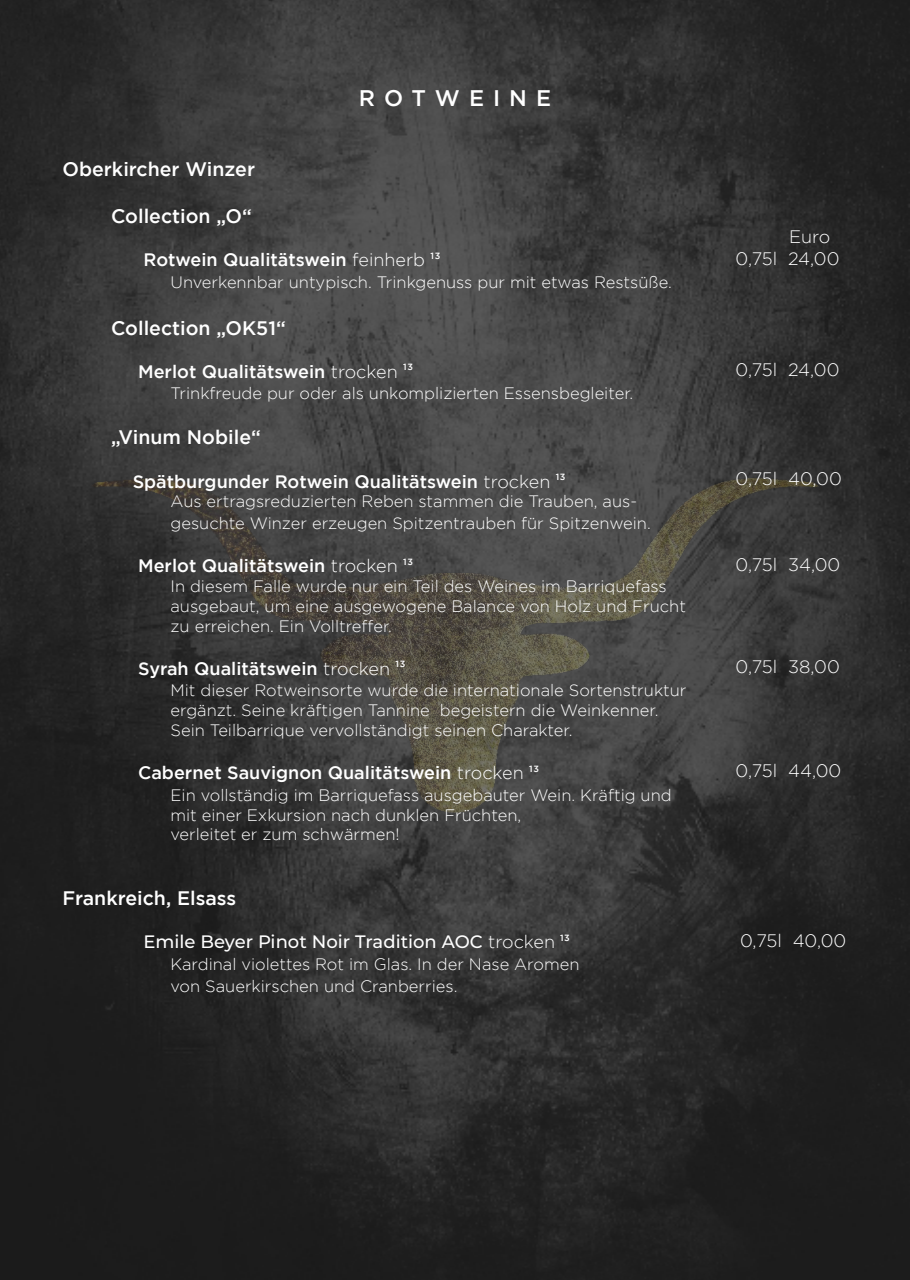
<style>
.page{position:relative;width:910px;height:1280px;background:#fff}
.page>*{position:absolute;margin:0;border:0;box-sizing:border-box;transform-origin:0 0}
.t1{font:500 22.5px "Gotham";letter-spacing:.4em;color:#fff}
.t2{font:500 19.5px "Gotham";color:#fff}
.t3{font:500 18px "Gotham";color:#fff}
.t4{font:300 18px/21.6px "Gotham";color:#fff}
.t5{font:500 18px "Montserrat";color:#fff}
.t6{font:300 16.5px/19.8px "Gotham";color:#fff}
.s1{font-weight:300}
.s2{font-family:"Gotham";font-weight:300}
</style>
<div class="page">
<img style="left:0;top:0;width:910px;height:1280px">
<img style="left:60px;top:258px;width:790px;height:775px">
<h1 class="t1" style="left:359px;top:85px;width:194px">ROTWEINE</h1>
<p class="t2" style="left:63px;top:158px;width:194px">Oberkircher Winzer</p>
<p class="t2" style="left:111px;top:205px;width:142px">Collection „O“</p>
<p class="t3" style="left:144px;top:250px;width:298px">Rotwein Qualitätswein <span class="s1">feinherb</span> <sup>13</sup></p>
<p class="t6" style="left:171px;top:272px;width:503px">Unverkennbar untypisch. Trinkgenuss pur mit etwas Restsüße.</p>
<p class="t2" style="left:111px;top:317px;width:176px">Collection „OK51“</p>
<p class="t3" style="left:138px;top:361px;width:276px">Merlot Qualitätswein <span class="s1">trocken</span> <sup>13</sup></p>
<p class="t6" style="left:171px;top:383px;width:464px">Trinkfreude pur oder als unkomplizierten Essensbegleiter.</p>
<p class="t2" style="left:111px;top:426px;width:151px">„Vinum Nobile“</p>
<p class="t3" style="left:133px;top:471px;width:434px">Spätburgunder Rotwein Qualitätswein <span class="s1">trocken</span> <sup>13</sup></p>
<p class="t6" style="left:170px;top:490px;width:482px;line-height:21.6px">Aus ertragsreduzierten Reben stammen die Trauben, aus&shy;gesuchte Winzer erzeugen Spitzentrauben für Spitzenwein.</p>
<p class="t3" style="left:138px;top:556px;width:276px">Merlot Qualitätswein <span class="s1">trocken</span> <sup>13</sup></p>
<p class="t6" style="left:171px;top:576px;width:517px">In diesem Falle wurde nur ein Teil des Weines im Barriquefass ausgebaut, um eine ausgewogene Balance von Holz und Frucht zu erreichen. Ein Volltreffer.</p>
<p class="t3" style="left:138px;top:658px;width:269px">Syrah Qualitätswein <span class="s1">trocken</span> <sup>13</sup></p>
<p class="t6" style="left:171px;top:680px;width:517px">Mit dieser Rotweinsorte wurde die internationale Sortenstruktur ergänzt. Seine kräftigen Tannine begeistern die Weinkenner.<br>Sein Teilbarrique vervollständigt seinen Charakter.</p>
<p class="t3" style="left:138px;top:763px;width:402px">Cabernet Sauvignon Qualitätswein <span class="s1">trocken</span> <sup>13</sup></p>
<p class="t6" style="left:171px;top:785px;width:503px">Ein vollständig im Barriquefass ausgebauter Wein. Kräftig und mit einer Exkursion nach dunklen Früchten,<br>verleitet er zum schwärmen!</p>
<p class="t2" style="left:63px;top:887px;width:175px">Frankreich, Elsass</p>
<p class="t5" style="left:144px;top:929px;width:428px">Emile Beyer Pinot Noir Tradition AOC <span class="s2">trocken</span> <sup>13</sup></p>
<p class="t6" style="left:171px;top:953px;width:410px;line-height:21.6px">Kardinal violettes Rot im Glas. In der Nase Aromen von Sauerkirschen und Cranberries.</p>
<p class="t4" style="left:736px;top:226px;width:105px;text-indent:53px">Euro<br>0,75l 24,00</p>
<p class="t4" style="left:736px;top:358px;width:105px">0,75l 24,00</p>
<p class="t4" style="left:736px;top:468px;width:108px">0,75l 40,00</p>
<p class="t4" style="left:736px;top:554px;width:106px">0,75l 34,00</p>
<p class="t4" style="left:736px;top:656px;width:106px">0,75l 38,00</p>
<p class="t4" style="left:736px;top:760px;width:107px">0,75l 44,00</p>
<p class="t4" style="left:740px;top:929px;width:108px">0,75l 40,00</p>
</div>
